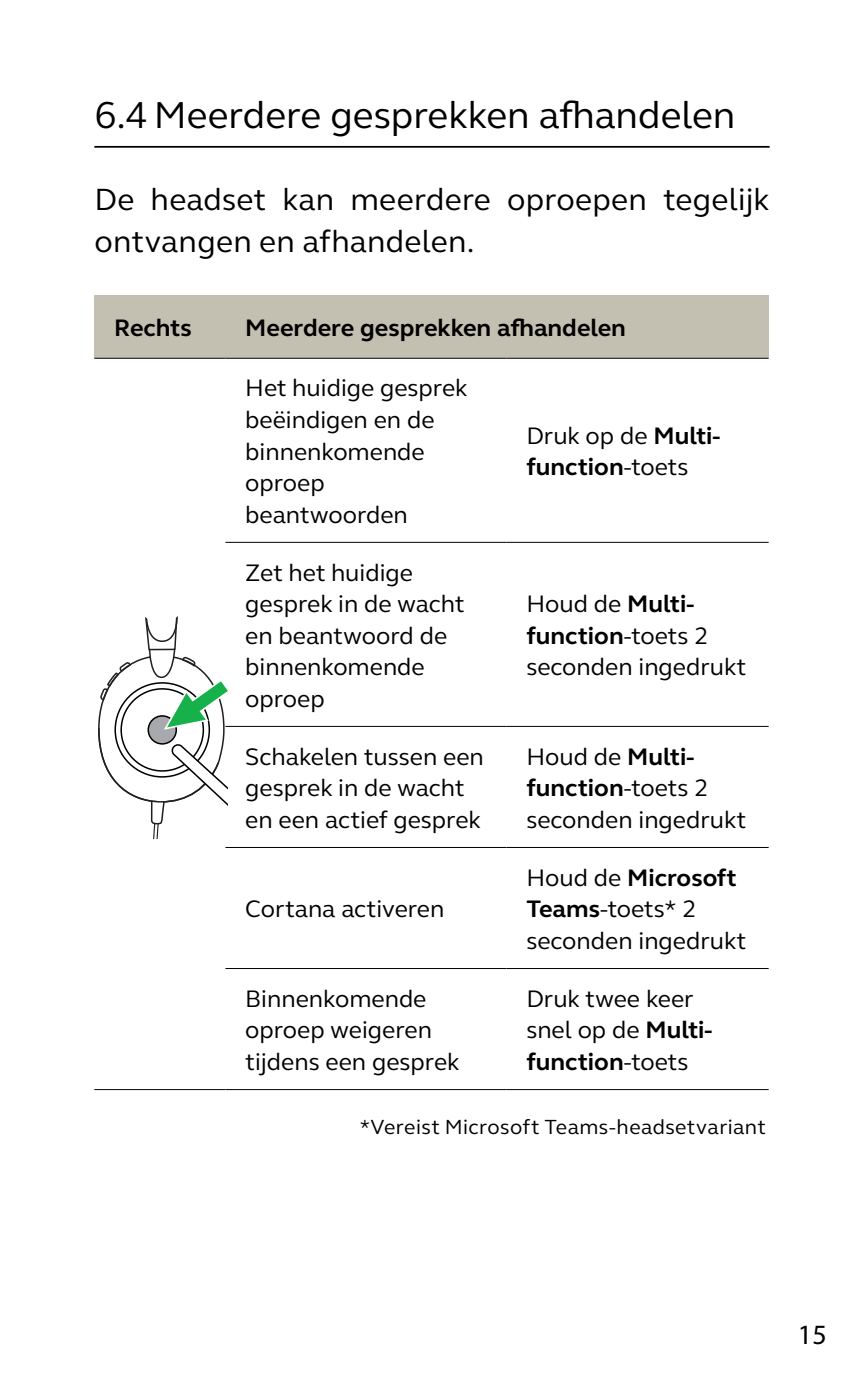
<style>
.page{position:relative;width:864px;height:1389px;background:#fff}
.page>*{position:absolute;margin:0;border:0;box-sizing:border-box;transform-origin:0 0}
.t1{font:38.5px "GN Elliot";color:#000}
.t2{font:31.5px/42px "GN Elliot";letter-spacing:.01em;color:#000}
.t3{font:28px "Myriad Pro";color:#000}
.t4{font:24.5px/31.5px "GN Elliot";color:#000}
.t5{font:700 24.5px "GN Elliot";color:#000}
.t6{font:21px "GN Elliot";letter-spacing:.02em;color:#000}
.s1{font-weight:700}
</style>
<div class="page">
<hr style="left:94px;top:146px;width:675px;height:2px;background:#000">
<div style="left:94px;top:296px;width:131px;height:62px;background:#c4c0b1"></div>
<div style="left:225px;top:296px;width:543px;height:62px;background:#c4c0b1"></div>
<hr style="left:94px;top:358px;width:131px;height:1px;background:#000">
<hr style="left:225px;top:358px;width:281px;height:1px;background:#000">
<hr style="left:506px;top:358px;width:262px;height:1px;background:#000">
<hr style="left:94px;top:1089px;width:131px;height:1px;background:#000">
<hr style="left:225px;top:542px;width:281px;height:1px;background:#000">
<hr style="left:506px;top:542px;width:262px;height:1px;background:#000">
<hr style="left:225px;top:726px;width:281px;height:1px;background:#000">
<hr style="left:506px;top:726px;width:262px;height:1px;background:#000">
<hr style="left:225px;top:847px;width:281px;height:1px;background:#000">
<hr style="left:506px;top:847px;width:262px;height:1px;background:#000">
<hr style="left:225px;top:968px;width:281px;height:1px;background:#000">
<hr style="left:506px;top:968px;width:262px;height:1px;background:#000">
<hr style="left:225px;top:1089px;width:281px;height:1px;background:#000">
<hr style="left:506px;top:1089px;width:262px;height:1px;background:#000">
<svg style="left:98px;top:616px;width:129px;height:222px"></svg>
<h1 class="t1" style="left:94px;top:89px;width:642px">6.4 Meerdere gesprekken afhandelen</h1>
<p class="t2" style="left:94px;top:177px;width:676px">De headset kan meerdere oproepen tegelijk ontvangen en afhandelen.</p>
<p class="t5" style="left:114px;top:311px;width:79px">Rechts</p>
<p class="t5" style="left:245px;top:311px;width:382px">Meerdere gesprekken afhandelen</p>
<p class="t4" style="left:245px;top:372px;width:224px">Het huidige gesprek beëindigen en de binnenkomende oproep beantwoorden</p>
<p class="t4" style="left:526px;top:419px;width:195px">Druk op de <span class="s1">Multi&shy;function</span>-toets</p>
<p class="t4" style="left:245px;top:556px;width:221px">Zet het huidige gesprek in de wacht en beantwoord de binnenkomende oproep</p>
<p class="t4" style="left:526px;top:587px;width:221px">Houd de <span class="s1">Multi&shy;function</span>-toets 2 seconden ingedrukt</p>
<p class="t4" style="left:245px;top:740px;width:240px">Schakelen tussen een gesprek in de wacht en een actief gesprek</p>
<p class="t4" style="left:526px;top:740px;width:221px">Houd de <span class="s1">Multi&shy;function</span>-toets 2 seconden ingedrukt</p>
<p class="t4" style="left:245px;top:893px;width:200px">Cortana activeren</p>
<p class="t4" style="left:526px;top:861px;width:221px">Houd de <span class="s1">Microsoft<br>Teams</span>-toets* 2 seconden ingedrukt</p>
<p class="t4" style="left:245px;top:982px;width:216px">Binnenkomende oproep weigeren tijdens een gesprek</p>
<p class="t4" style="left:526px;top:982px;width:187px">Druk twee keer snel op de <span class="s1">Multi&shy;function</span>-toets</p>
<p class="t6" style="left:360px;top:1112px;width:407px">*Vereist Microsoft Teams-headsetvariant</p>
<p class="t3" style="left:797px;top:1317px;width:30px">15</p>
</div>
